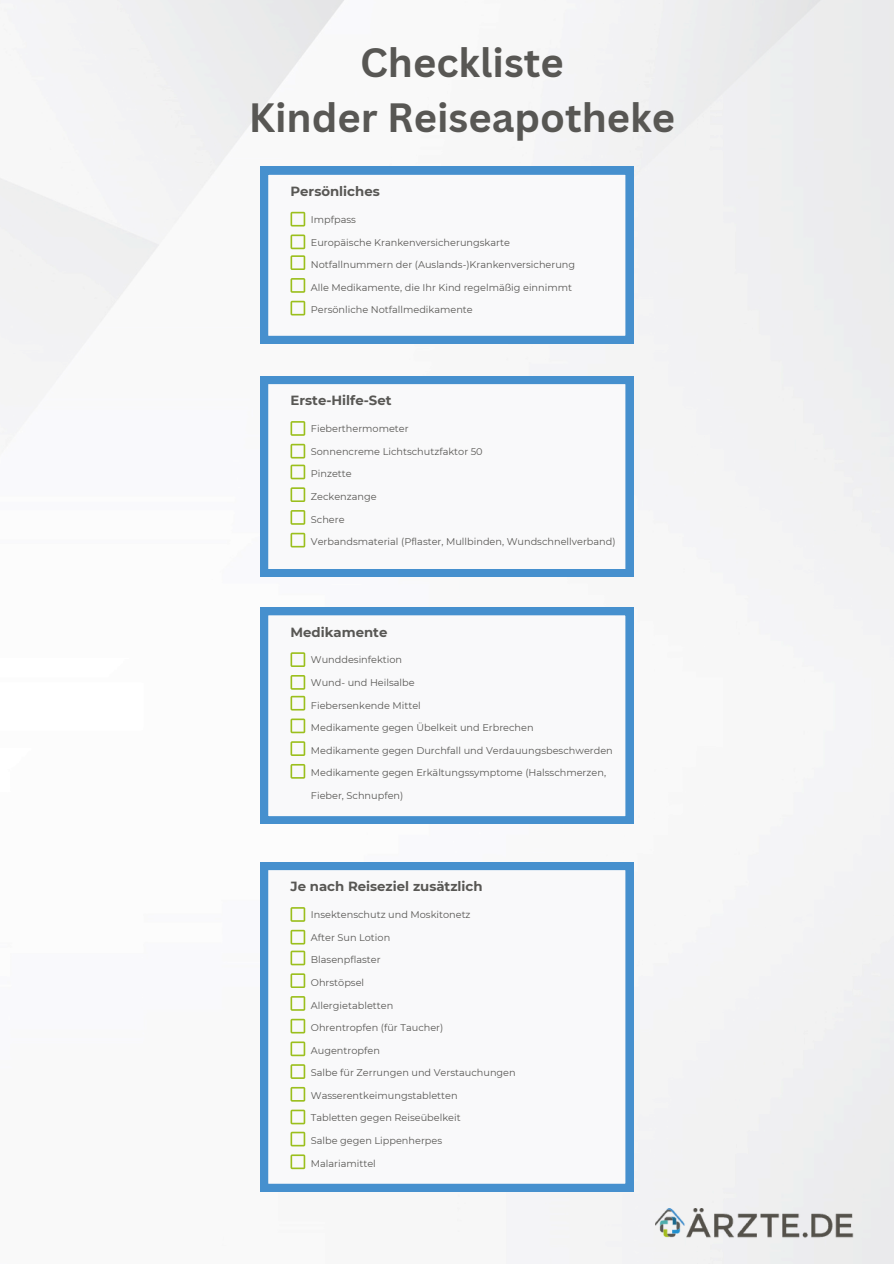
<style>
.page{position:relative;width:894px;height:1264px;background:#fff}
.page>*{position:absolute;margin:0;border:0;box-sizing:border-box;transform-origin:0 0}
.t1{font:700 39.9px/55.1px "Canva Sans";color:#585754;text-align:center}
.t2{font:700 13.35px "Montserrat";color:#585754}
.t3{font:9.75px "Montserrat";color:#585754}
</style>
<div class="page">
<img style="left:0;top:0;width:893px;height:1263px">
<img style="left:655px;top:1208px;width:198px;height:30px">
<svg style="left:260px;top:167px;width:373px;height:177px"></svg>
<svg style="left:290px;top:212px;width:15px;height:14px"></svg>
<svg style="left:290px;top:255px;width:15px;height:15px"></svg>
<svg style="left:290px;top:234px;width:15px;height:15px"></svg>
<svg style="left:290px;top:278px;width:15px;height:15px"></svg>
<svg style="left:290px;top:301px;width:15px;height:14px"></svg>
<svg style="left:260px;top:376px;width:373px;height:200px"></svg>
<svg style="left:290px;top:421px;width:15px;height:14px"></svg>
<svg style="left:290px;top:464px;width:15px;height:15px"></svg>
<svg style="left:290px;top:444px;width:15px;height:14px"></svg>
<svg style="left:290px;top:487px;width:15px;height:15px"></svg>
<svg style="left:290px;top:510px;width:15px;height:14px"></svg>
<svg style="left:290px;top:532px;width:15px;height:15px"></svg>
<svg style="left:260px;top:607px;width:373px;height:216px"></svg>
<svg style="left:290px;top:652px;width:15px;height:15px"></svg>
<svg style="left:290px;top:695px;width:15px;height:15px"></svg>
<svg style="left:290px;top:675px;width:15px;height:14px"></svg>
<svg style="left:290px;top:718px;width:15px;height:15px"></svg>
<svg style="left:290px;top:741px;width:15px;height:15px"></svg>
<svg style="left:290px;top:764px;width:15px;height:14px"></svg>
<svg style="left:260px;top:862px;width:373px;height:329px"></svg>
<svg style="left:290px;top:907px;width:15px;height:14px"></svg>
<svg style="left:290px;top:950px;width:15px;height:15px"></svg>
<svg style="left:290px;top:929px;width:15px;height:15px"></svg>
<svg style="left:290px;top:973px;width:15px;height:14px"></svg>
<svg style="left:290px;top:996px;width:15px;height:14px"></svg>
<svg style="left:290px;top:1018px;width:15px;height:15px"></svg>
<svg style="left:290px;top:1041px;width:15px;height:15px"></svg>
<svg style="left:290px;top:1064px;width:15px;height:14px"></svg>
<svg style="left:290px;top:1086px;width:15px;height:15px"></svg>
<svg style="left:290px;top:1109px;width:15px;height:15px"></svg>
<svg style="left:290px;top:1131px;width:15px;height:15px"></svg>
<svg style="left:290px;top:1154px;width:15px;height:14px"></svg>
<p class="t1" style="left:249px;top:34px;width:427px">Checkliste<br>Kinder Reiseapotheke</p>
<h1 class="t2" style="left:290px;top:183px;width:91px">Persönliches</h1>
<h2 class="t3" style="left:311px;top:213px;width:47px">Impfpass</h2>
<p class="t3" style="left:311px;top:236px;width:200px">Europäische Krankenversicherungskarte</p>
<p class="t3" style="left:311px;top:259px;width:266px">Notfallnummern der (Auslands-)Krankenversicherung</p>
<p class="t3" style="left:311px;top:281px;width:262px">Alle Medikamente, die Ihr Kind regelmäßig einnimmt</p>
<p class="t3" style="left:311px;top:304px;width:163px">Persönliche Notfallmedikamente</p>
<p class="t2" style="left:290px;top:392px;width:102px">Erste-Hilfe-Set</p>
<p class="t3" style="left:311px;top:423px;width:99px">Fieberthermometer</p>
<p class="t3" style="left:311px;top:445px;width:173px">Sonnencreme Lichtschutzfaktor 50</p>
<p class="t3" style="left:311px;top:468px;width:42px">Pinzette</p>
<p class="t3" style="left:311px;top:490px;width:67px">Zeckenzange</p>
<p class="t3" style="left:311px;top:513px;width:35px">Schere</p>
<h2 class="t3" style="left:311px;top:535px;width:306px">Verbandsmaterial (Pflaster, Mullbinden, Wundschnellverband)</h2>
<p class="t2" style="left:290px;top:623px;width:98px">Medikamente</p>
<p class="t3" style="left:311px;top:654px;width:93px">Wunddesinfektion</p>
<p class="t3" style="left:311px;top:676px;width:105px">Wund- und Heilsalbe</p>
<p class="t3" style="left:311px;top:699px;width:111px">Fiebersenkende Mittel</p>
<p class="t3" style="left:311px;top:721px;width:224px">Medikamente gegen Übelkeit und Erbrechen</p>
<p class="t3" style="left:311px;top:744px;width:303px">Medikamente gegen Durchfall und Verdauungsbeschwerden</p>
<p class="t3" style="left:311px;top:767px;width:296px">Medikamente gegen Erkältungssymptome (Halsschmerzen,</p>
<p class="t3" style="left:311px;top:789px;width:94px">Fieber, Schnupfen)</p>
<p class="t2" style="left:290px;top:878px;width:193px">Je nach Reiseziel zusätzlich</p>
<p class="t3" style="left:311px;top:908px;width:161px">Insektenschutz und Moskitonetz</p>
<p class="t3" style="left:311px;top:931px;width:81px">After Sun Lotion</p>
<p class="t3" style="left:311px;top:953px;width:71px">Blasenpflaster</p>
<h2 class="t3" style="left:311px;top:976px;width:55px">Ohrstöpsel</h2>
<p class="t3" style="left:311px;top:999px;width:84px">Allergietabletten</p>
<p class="t3" style="left:311px;top:1021px;width:134px">Ohrentropfen (für Taucher)</p>
<p class="t3" style="left:311px;top:1044px;width:70px">Augentropfen</p>
<p class="t3" style="left:311px;top:1066px;width:206px">Salbe für Zerrungen und Verstauchungen</p>
<p class="t3" style="left:311px;top:1089px;width:148px">Wasserentkeimungstabletten</p>
<p class="t3" style="left:311px;top:1111px;width:151px">Tabletten gegen Reiseübelkeit</p>
<p class="t3" style="left:311px;top:1134px;width:133px">Salbe gegen Lippenherpes</p>
<p class="t3" style="left:311px;top:1157px;width:66px">Malariamittel</p>
</div>
